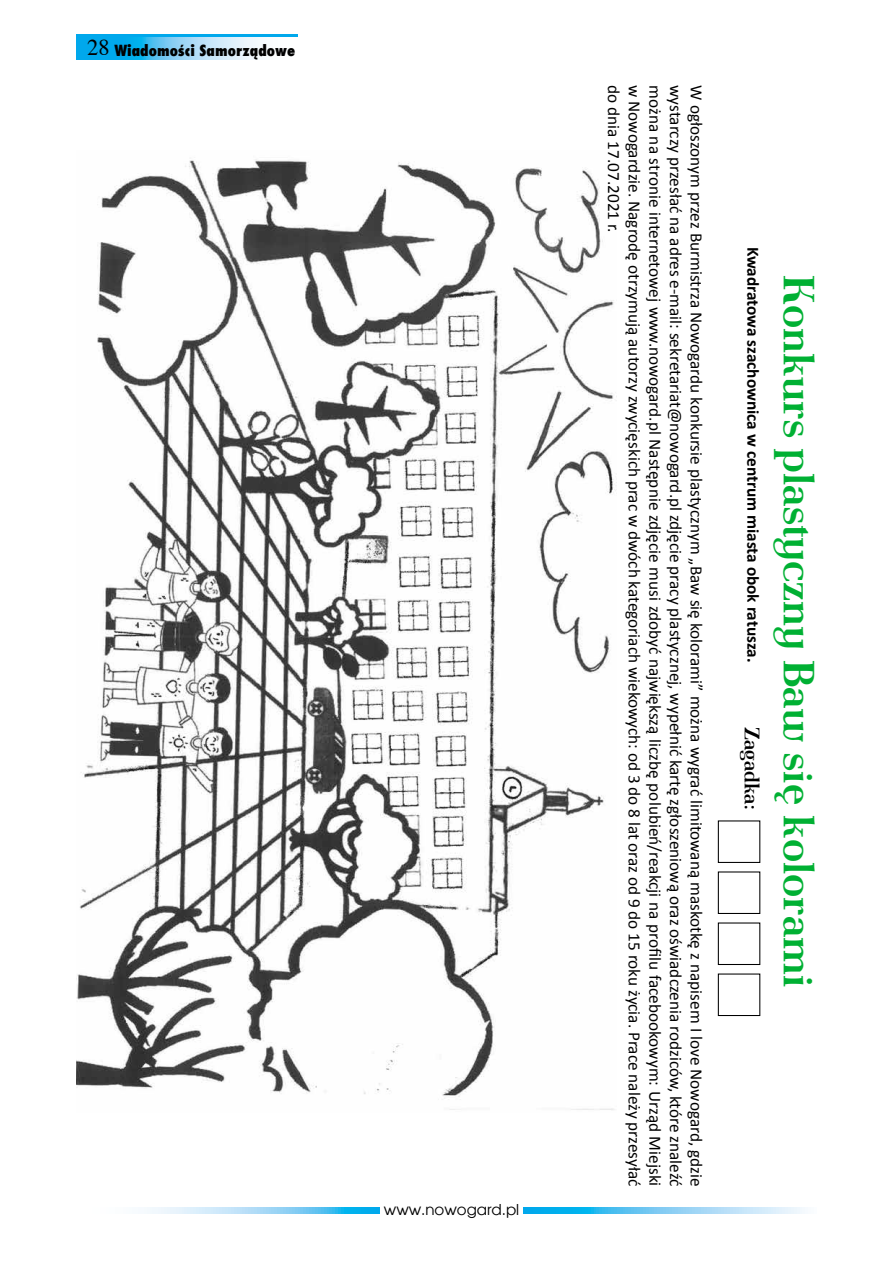
<style>
.page{position:relative;width:893px;height:1263px;background:#fff}
.page>*{position:absolute;margin:0;border:0;box-sizing:border-box;transform-origin:0 0}
.t1{font:700 43.5px "Ant Polt";color:#00b033}
.t2{font:700 21px "Ant Polt";color:#000}
.t3{font:17.25px "Calibri";color:#000}
.t4{font:700 17.25px "Calibri";color:#000}
.t5{font:800 15px "Fujiyama";color:#000}
.t6{font:15px "Avalon";color:#000}
.s1{font-family:"Times";font-weight:400;font-size:22.5px}
</style>
<div class="page">
<img style="left:77px;top:159px;width:539px;height:951px">
<div style="left:77px;top:34px;width:221px;height:26px;background:#00a8ec"></div>
<svg style="left:138px;top:37px;width:160px;height:23px"></svg>
<svg style="left:147px;top:1207px;width:658px;height:6px"></svg>
<div style="left:380px;top:1203px;width:143px;height:15px;background:#fff"></div>
<div style="left:718px;top:820px;width:42px;height:43px;border:1px solid #000"></div>
<div style="left:718px;top:871px;width:42px;height:43px;border:1px solid #000"></div>
<div style="left:718px;top:922px;width:42px;height:43px;border:1px solid #000"></div>
<div style="left:718px;top:973px;width:42px;height:43px;border:1px solid #000"></div>
<p class="t5" style="left:87px;top:40px;width:210px"><span class="s1">28</span> Wiadomości Samorządowe</p>
<p class="t6" style="left:384px;top:1200px;width:137px">www.nowogard.pl</p>
<p class="t3" style="left:624px;top:85px;width:149px;rotate:90deg">do dnia 17.07.2021 r.</p>
<p class="t3" style="left:645px;top:85px;width:1103px;rotate:90deg">w Nowogardzie. Nagrodę otrzymują autorzy zwycięskich prac w dwóch kategoriach wiekowych: od 3 do 8 lat oraz od 9 do 15 roku życia. Prace należy przesyłać</p>
<p class="t3" style="left:666px;top:85px;width:1103px;rotate:90deg">można na stronie internetowej www.nowogard.pl Następnie zdjęcie musi zdobyć największą liczbę polubień/reakcji na profilu facebookowym: Urząd Miejski</p>
<p class="t3" style="left:686px;top:85px;width:1103px;rotate:90deg">wystarczy przesłać na adres e-mail: sekretariat@nowogard.pl zdjęcie pracy plastycznej, wypełnić kartę zgłoszeniową oraz oświadczenia rodziców, które znaleźć</p>
<p class="t3" style="left:707px;top:85px;width:1103px;rotate:90deg">W ogłoszonym przez Burmistrza Nowogardu konkursie plastycznym „Baw się kolorami” można wygrać limitowaną maskotkę z napisem I love Nowogard, gdzie</p>
<p class="t4" style="left:764px;top:247px;width:417px;rotate:90deg">Kwadratowa szachownica w centrum miasta obok ratusza.</p>
<p class="t2" style="left:768px;top:727px;width:84px;rotate:90deg">Zagadka:</p>
<h1 class="t1" style="left:831px;top:275px;width:713px;rotate:90deg">Konkurs plastyczny Baw się kolorami</h1>
</div>
